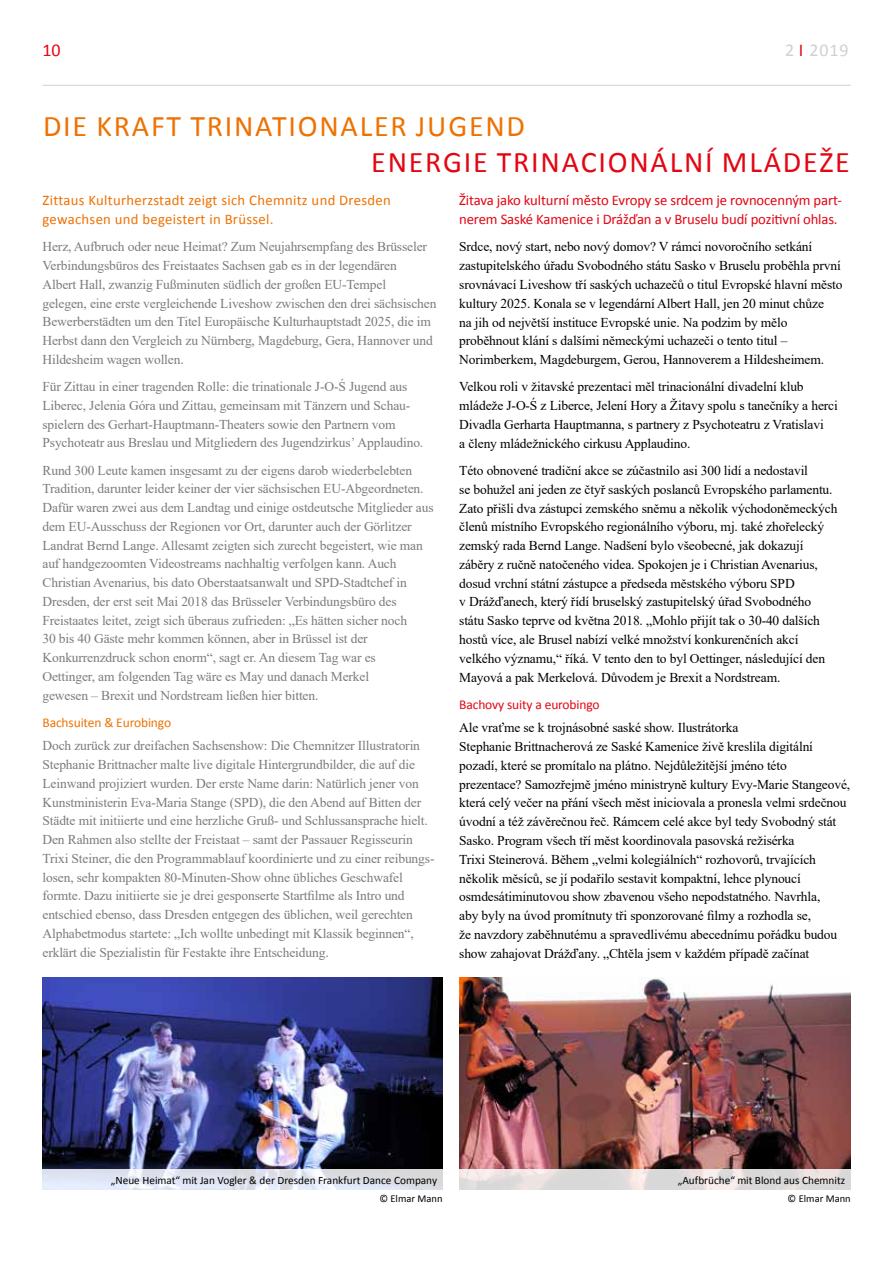
<style>
.page{position:relative;width:893px;height:1263px;background:#fff}
.page>*{position:absolute;margin:0;border:0;box-sizing:border-box;transform-origin:0 0}
.t1{font:30px "Calibri";letter-spacing:.06em;color:#ee7203}
.t2{font:30px "Calibri";letter-spacing:.06em;color:#e30613}
.t3{font:18px "Calibri";color:#d0d0d0}
.t4{font:18px "Calibri";color:#e30613}
.t5{font:14.7px/19.5px "Calibri";letter-spacing:-.01em;color:#e30613}
.t6{font:14.7px/19.5px "Calibri";letter-spacing:.02em;color:#ee7203}
.t7{font:13.5px/18.8px "Times New Roman";letter-spacing:-.01em;color:#7c7b7b}
.t8{font:13.5px/18.8px "Times New Roman";letter-spacing:-.01em;color:#000}
.t9{font:13.5px "Calibri";letter-spacing:-.01em;color:#e30613}
.t10{font:13.5px "Calibri";letter-spacing:-.01em;color:#ee7203}
.t11{font:11.25px "Calibri";color:#000}
.t12{font:10.5px "Calibri";color:#000}
.s1{color:#e30613}
</style>
<div class="page">
<hr style="left:43px;top:85px;width:807px;height:1px;background:#d0d0d0">
<img style="left:43px;top:977px;width:399px;height:192px">
<svg style="left:42px;top:1169px;width:401px;height:21px;background:#e0e4ed"></svg>
<img style="left:459px;top:977px;width:391px;height:192px">
<svg style="left:459px;top:1169px;width:392px;height:21px;background:#e2dddd"></svg>
<h2 class="t4" style="left:43px;top:39px;width:20px">10</h2>
<h2 class="t3" style="left:785px;top:39px;width:65px">2 <span class="s1">I</span> 2019</h2>
<h1 class="t1" style="left:43px;top:107px;width:483px">DIE KRAFT TRINATIONALER JUGEND</h1>
<h1 class="t2" style="left:371px;top:143px;width:480px">ENERGIE TRINACIONÁLNÍ MLÁDEŽE</h1>
<p class="t6" style="left:43px;top:190px;width:350px">Zittaus Kulturherzstadt zeigt sich Chemnitz und Dresden gewachsen und begeistert in Brüssel.</p>
<p class="t7" style="left:43px;top:237px;width:395px">Herz, Aufbruch oder neue Heimat? Zum Neujahrsempfang des Brüsseler Verbindungsbüros des Freistaates Sachsen gab es in der legendären<br>Albert Hall, zwanzig Fußminuten südlich der großen EU-Tempel<br>gelegen, eine erste vergleichende Liveshow zwischen den drei sächsischen Bewerberstädten um den Titel Europäische Kulturhauptstadt 2025, die im Herbst dann den Vergleich zu Nürnberg, Magdeburg, Gera, Hannover und Hildesheim wagen wollen.</p>
<p class="t7" style="left:43px;top:377px;width:382px">Für Zittau in einer tragenden Rolle: die trinationale J-O-Ś Jugend aus Liberec, Jelenia Góra und Zittau, gemeinsam mit Tänzern und Schau&shy;spielern des Gerhart-Hauptmann-Theaters sowie den Partnern vom Psychoteatr aus Breslau und Mitgliedern des Jugendzirkusʼ Applaudino.</p>
<p class="t7" style="left:43px;top:460px;width:393px">Rund 300 Leute kamen insgesamt zu der eigens darob wiederbelebten Tradition, darunter leider keiner der vier sächsischen EU-Abgeordneten.<br>Dafür waren zwei aus dem Landtag und einige ostdeutsche Mitglieder aus dem EU-Ausschuss der Regionen vor Ort, darunter auch der Görlitzer Landrat Bernd Lange. Allesamt zeigten sich zurecht begeistert, wie man auf handgezoomten Videostreams nachhaltig verfolgen kann. Auch Christian Avenarius, bis dato Oberstaatsanwalt und SPD-Stadtchef in Dresden, der erst seit Mai 2018 das Brüsseler Verbindungsbüro des Freistaates leitet, zeigt sich überaus zufrieden: „Es hätten sicher noch<br>30 bis 40 Gäste mehr kommen können, aber in Brüssel ist der Konkurrenzdruck schon enorm“, sagt er. An diesem Tag war es<br>Oettinger, am folgenden Tag wäre es May und danach Merkel<br>gewesen – Brexit und Nordstream ließen hier bitten.</p>
<p class="t10" style="left:43px;top:714px;width:130px">Bachsuiten &amp; Eurobingo</p>
<p class="t7" style="left:43px;top:736px;width:393px">Doch zurück zur dreifachen Sachsenshow: Die Chemnitzer Illustratorin Stephanie Brittnacher malte live digitale Hintergrundbilder, die auf die Leinwand projiziert wurden. Der erste Name darin: Natürlich jener von Kunstministerin Eva-Maria Stange (SPD), die den Abend auf Bitten der Städte mit initiierte und eine herzliche Gruß- und Schlussansprache hielt.<br>Den Rahmen also stellte der Freistaat – samt der Passauer Regisseurin Trixi Steiner, die den Programmablauf koordinierte und zu einer reibungs&shy;losen, sehr kompakten 80-Minuten-Show ohne übliches Geschwafel formte. Dazu initiierte sie je drei gesponserte Startfilme als Intro und entschied ebenso, dass Dresden entgegen des üblichen, weil gerechten Alphabetmodus startete: „Ich wollte unbedingt mit Klassik beginnen“, erklärt die Spezialistin für Festakte ihre Entscheidung.</p>
<p class="t5" style="left:459px;top:190px;width:384px">Žitava jako kulturní město Evropy se srdcem je rovnocenným part&shy;nerem Saské Kamenice i Drážďan a v Bruselu budí pozitivní ohlas.</p>
<p class="t8" style="left:459px;top:237px;width:385px">Srdce, nový start, nebo nový domov? V rámci novoročního setkání zastupitelského úřadu Svobodného státu Sasko v Bruselu proběhla první srovnávací Liveshow tří saských uchazečů o titul Evropské hlavní město kultury 2025. Konala se v legendární Albert Hall, jen 20 minut chůze<br>na jih od největší instituce Evropské unie. Na podzim by mělo proběhnout klání s dalšími německými uchazeči o tento titul – Norimberkem, Magdeburgem, Gerou, Hannoverem a Hildesheimem.</p>
<p class="t8" style="left:459px;top:377px;width:380px">Velkou roli v žitavské prezentaci měl trinacionální divadelní klub mládeže J-O-Ś z Liberce, Jelení Hory a Žitavy spolu s tanečníky a herci Divadla Gerharta Hauptmanna, s partnery z Psychoteatru z Vratislavi<br>a členy mládežnického cirkusu Applaudino.</p>
<p class="t8" style="left:459px;top:461px;width:380px">Této obnovené tradiční akce se zúčastnilo asi 300 lidí a nedostavil<br>se bohužel ani jeden ze čtyř saských poslanců Evropského parlamentu.<br>Zato přišli dva zástupci zemského sněmu a několik východoněmeckých členů místního Evropského regionálního výboru, mj. také zhořelecký zemský rada Bernd Lange. Nadšení bylo všeobecné, jak dokazují záběry z ručně natočeného videa. Spokojen je i Christian Avenarius, dosud vrchní státní zástupce a předseda městského výboru SPD<br>v Drážďanech, který řídí bruselský zastupitelský úřad Svobodného státu Sasko teprve od května 2018. „Mohlo přijít tak o 30-40 dalších hostů více, ale Brusel nabízí velké množství konkurenčních akcí velkého významu,“ říká. V tento den to byl Oettinger, následující den Mayová a pak Merkelová. Důvodem je Brexit a Nordstream.</p>
<p class="t9" style="left:459px;top:696px;width:142px">Bachovy suity a eurobingo</p>
<p class="t8" style="left:459px;top:718px;width:393px">Ale vraťme se k trojnásobné saské show. Ilustrátorka<br>Stephanie Brittnacherová ze Saské Kamenice živě kreslila digitální pozadí, které se promítalo na plátno. Nejdůležitější jméno této prezentace? Samozřejmě jméno ministryně kultury Evy-Marie Stangeové, která celý večer na přání všech měst iniciovala a pronesla velmi srdečnou úvodní a též závěrečnou řeč. Rámcem celé akce byl tedy Svobodný stát Sasko. Program všech tří měst koordinovala pasovská režisérka<br>Trixi Steinerová. Během „velmi kolegiálních“ rozhovorů, trvajících několik měsíců, se jí podařilo sestavit kompaktní, lehce plynoucí osmdesátiminutovou show zbavenou všeho nepodstatného. Navrhla,<br>aby byly na úvod promítnuty tři sponzorované filmy a rozhodla se,<br>že navzdory zaběhnutému a spravedlivému abecednímu pořádku budou show zahajovat Drážďany. „Chtěla jsem v každém případě začínat</p>
<p class="t11" style="left:111px;top:1173px;width:328px">„Neue Heimat“ mit Jan Vogler &amp; der Dresden Frankfurt Dance Company</p>
<p class="t12" style="left:379px;top:1191px;width:65px">© Elmar Mann</p>
<p class="t11" style="left:678px;top:1173px;width:169px">„Aufbrüche“ mit Blond aus Chemnitz</p>
<p class="t12" style="left:788px;top:1191px;width:65px">© Elmar Mann</p>
</div>
